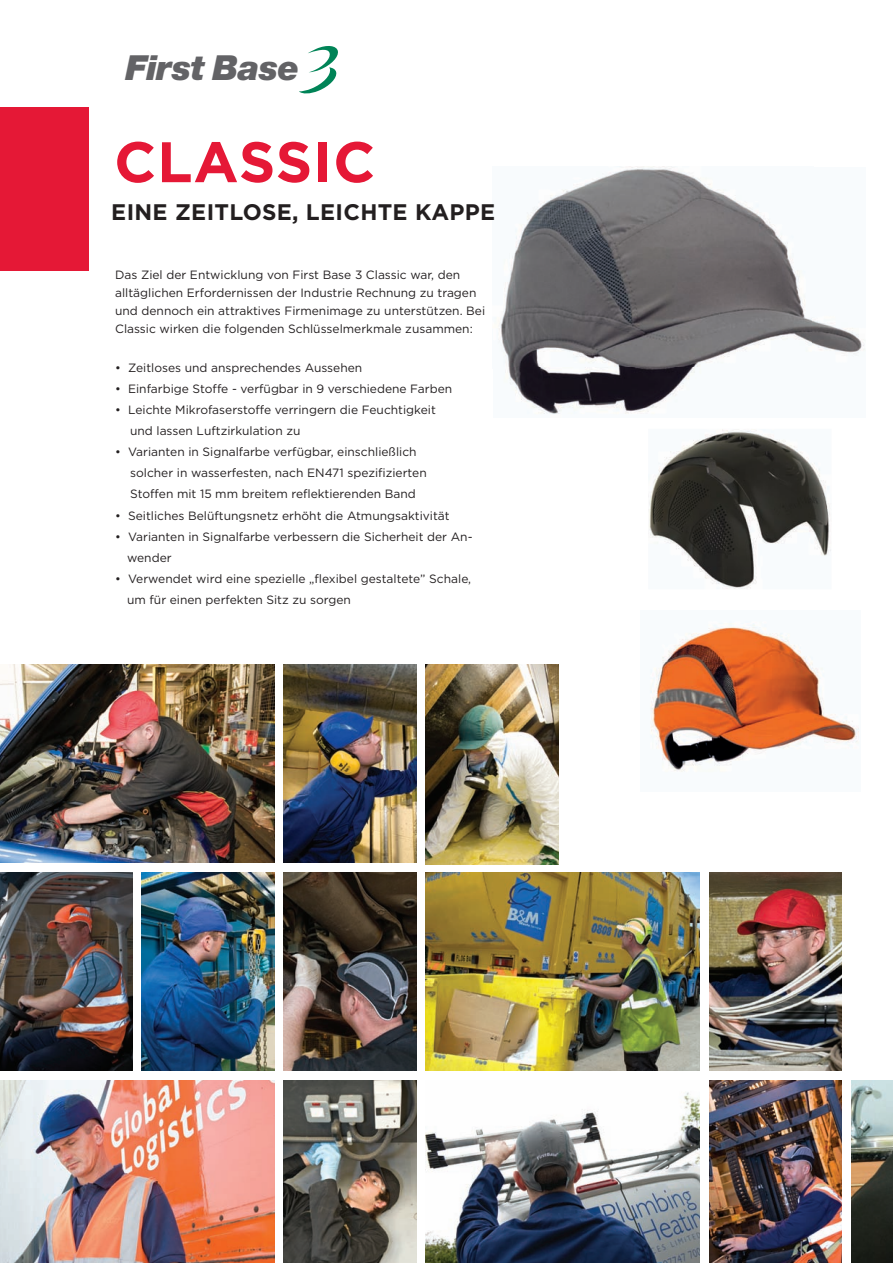
<style>
.page{position:relative;width:893px;height:1263px;background:#fff}
.page>*{position:absolute;margin:0;border:0;box-sizing:border-box;transform-origin:0 0}
.t1{font:700 57px "Gotham";letter-spacing:.015em;color:#e51836}
.t2{font:italic 900 34.5px "Helvetica Neue LT Std";letter-spacing:-.02em;color:#636366}
.t3{font:700 22.5px "Gotham";letter-spacing:.015em;color:#231f20}
.t4{font:12px/21px "Gotham";color:#231f20}
</style>
<div class="page">
<div style="left:0;top:108px;width:88px;height:162px;background:#e51836"></div>
<img style="left:0;top:872px;width:132px;height:198px">
<img style="left:142px;top:872px;width:132px;height:198px">
<img style="left:709px;top:1080px;width:132px;height:182px">
<img style="left:283px;top:1080px;width:133px;height:182px">
<img style="left:425px;top:1092px;width:274px;height:170px">
<img style="left:425px;top:872px;width:274px;height:198px">
<img style="left:709px;top:872px;width:132px;height:198px">
<img style="left:0;top:1080px;width:274px;height:182px">
<img style="left:851px;top:1080px;width:41px;height:182px">
<img style="left:0;top:664px;width:274px;height:198px">
<img style="left:283px;top:872px;width:133px;height:198px">
<img style="left:425px;top:664px;width:133px;height:200px">
<img style="left:283px;top:664px;width:133px;height:198px">
<svg style="left:299px;top:46px;width:39px;height:48px"></svg>
<img style="left:650px;top:622px;width:209px;height:150px">
<img style="left:499px;top:166px;width:366px;height:248px">
<img style="left:648px;top:429px;width:183px;height:160px">
<h2 class="t2" style="left:125px;top:46px;width:175px">First Base</h2>
<h1 class="t1" style="left:114px;top:127px;width:262px">CLASSIC</h1>
<h3 class="t3" style="left:111px;top:198px;width:385px">EINE ZEITLOSE, LEICHTE KAPPE</h3>
<p class="t4" style="left:115px;top:266px;width:371px;line-height:18px">Das Ziel der Entwicklung von First Base 3 Classic war, den alltäglichen Erfordernissen der Industrie Rechnung zu tragen und dennoch ein attraktives Firmenimage zu unterstützen. Bei Classic wirken die folgenden Schlüsselmerkmale zusammen:</p>
<p class="t4" style="left:115px;top:357px;width:248px">• Zeitloses und ansprechendes Aussehen</p>
<p class="t4" style="left:115px;top:378px;width:338px">• Einfarbige Stoffe - verfügbar in 9 verschiedene Farben</p>
<p class="t4" style="left:130px;top:399px;width:307px;text-indent:-15px">• Leichte Mikrofaserstoffe verringern die Feuchtigkeit und lassen Luftzirkulation zu</p>
<p class="t4" style="left:130px;top:441px;width:298px;text-indent:-15px">• Varianten in Signalfarbe verfügbar, einschließlich solcher in wasserfesten, nach EN471 spezifizierten<br>Stoffen mit 15 mm breitem reflektierenden Band</p>
<p class="t4" style="left:115px;top:504px;width:336px">• Seitliches Belüftungsnetz erhöht die Atmungsaktivität</p>
<p class="t4" style="left:127px;top:525px;width:347px;text-indent:-12px">• Varianten in Signalfarbe verbessern die Sicherheit der An&shy;wender</p>
<p class="t4" style="left:127px;top:567px;width:345px;text-indent:-12px">• Verwendet wird eine spezielle „flexibel gestaltete” Schale, um für einen perfekten Sitz zu sorgen</p>
</div>
